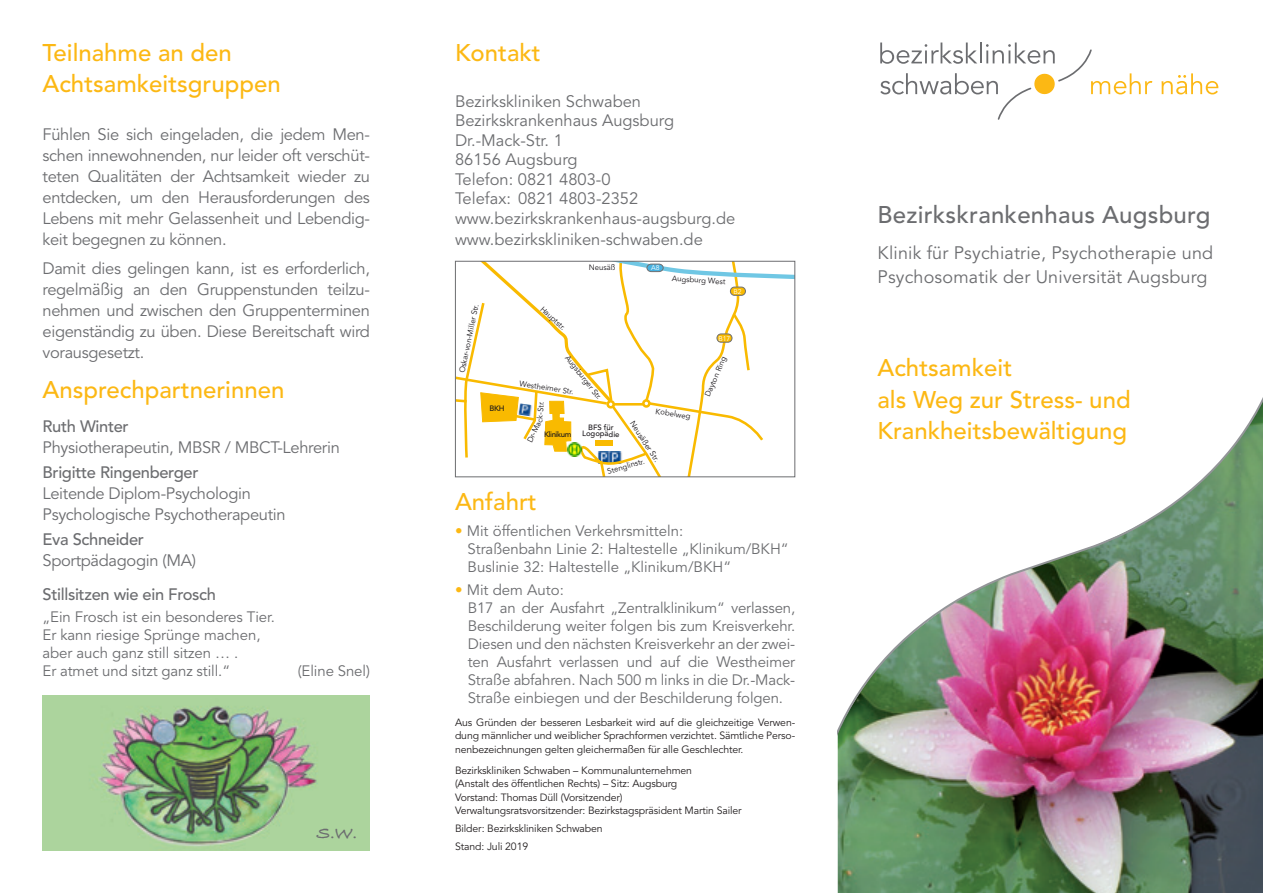
<style>
.page{position:relative;width:1263px;height:893px;background:#fff}
.page>*{position:absolute;margin:0;border:0;box-sizing:border-box;transform-origin:0 0}
.t1{font:500 24px/31.5px "Avenir LT Std";color:#fcb814}
.t2{font:500 24px "Avenir LT Std";letter-spacing:.01em;color:#6c6d70}
.t3{font:18px/24px "Avenir LT Std";letter-spacing:.01em;color:#6c6d70}
.t4{font:700 18px "Bradley Hand ITCTT";color:#6c6d70}
.t5{font:16.5px/21px "Avenir LT Std";letter-spacing:-.02em;color:#6c6d70;text-align:justify}
.t6{font:16.5px/19.5px "Avenir LT Std";color:#6c6d70}
.t7{font:500 16.5px "Avenir LT Std";letter-spacing:-.02em;color:#6c6d70}
.t8{font:15px/18px "Avenir LT Std";letter-spacing:-.01em;color:#6c6d70}
.t9{font:10.5px/13.5px "Avenir LT Std";letter-spacing:-.01em;color:#231f20}
.t10{font:7.8px "Avenir LT Std";color:#1a171b}
.t11{font:500 7.8px "Avenir LT Std";letter-spacing:-.05em;color:#1a171b}
.t12{font:500 7.65px/6.6px "Avenir LT Std";color:#1a171b;text-align:center}
.t13{font:6.9px "Avenir LT Std";color:#fff}
.s1{color:#fcb814}
</style>
<div class="page">
<img style="left:43px;top:696px;width:327px;height:154px">
<img style="left:838px;top:758px;width:425px;height:135px">
<img style="left:838px;top:397px;width:425px;height:361px">
<svg style="left:880px;top:43px;width:272px;height:77px"></svg>
<svg style="left:1161px;top:73px;width:57px;height:21px"></svg>
<svg style="left:455px;top:261px;width:340px;height:216px"></svg>
<h1 class="t1" style="left:43px;top:37px;width:240px">Teilnahme an den<br>Achtsamkeitsgruppen</h1>
<p class="t5" style="left:43px;top:124px;width:329px">Fühlen Sie sich eingeladen, die jedem Men&shy;schen innewohnenden, nur leider oft verschüt&shy;teten Qualitäten der Achtsamkeit wieder zu entdecken, um den Herausforderungen des Lebens mit mehr Gelassenheit und Lebendig&shy;keit begegnen zu können.</p>
<p class="t5" style="left:43px;top:258px;width:329px">Damit dies gelingen kann, ist es erforderlich, regelmäßig an den Gruppenstunden teilzu&shy;nehmen und zwischen den Gruppenterminen eigenständig zu üben. Diese Bereitschaft wird vorausgesetzt.</p>
<h1 class="t1" style="left:43px;top:375px;width:243px">Ansprechpartnerinnen</h1>
<p class="t7" style="left:43px;top:417px;width:88px">Ruth Winter</p>
<p class="t5" style="left:43px;top:437px;width:299px">Physiotherapeutin, MBSR / MBCT-Lehrerin</p>
<p class="t7" style="left:43px;top:463px;width:157px">Brigitte Ringenberger</p>
<p class="t5" style="left:43px;top:483px;width:245px">Leitende Diplom-Psychologin<br>Psychologische Psychotherapeutin</p>
<p class="t7" style="left:43px;top:530px;width:103px">Eva Schneider</p>
<p class="t5" style="left:43px;top:551px;width:155px">Sportpädagogin (MA)</p>
<p class="t7" style="left:43px;top:585px;width:175px">Stillsitzen wie ein Frosch</p>
<p class="t8" style="left:43px;top:609px;width:234px">„Ein Frosch ist ein besonderes Tier.<br>Er kann riesige Sprünge machen, aber auch ganz still sitzen … .<br>Er atmet und sitzt ganz still.“</p>
<p class="t8" style="left:298px;top:663px;width:74px">(Eline Snel)</p>
<p class="t4" style="left:317px;top:819px;width:42px">S.W.</p>
<h1 class="t1" style="left:455px;top:37px;width:87px">Kontakt</h1>
<p class="t6" style="left:455px;top:92px;width:282px">Bezirkskliniken Schwaben<br>Bezirkskrankenhaus Augsburg<br>Dr.-Mack-Str. 1<br>86156 Augsburg<br>Telefon: 0821 4803-0<br>Telefax: 0821 4803-2352 www.bezirkskrankenhaus-augsburg.de</p>
<p class="t6" style="left:455px;top:230px;width:249px">www.bezirkskliniken-schwaben.de</p>
<p class="t13" style="left:651px;top:264px;width:10px">A8</p>
<p class="t10" style="left:589px;top:263px;width:28px">Neusäß</p>
<p class="t10" style="left:457px;top:372px;width:72px;rotate:-78deg">Oskar-von-Miller Str.</p>
<p class="t11" style="left:489px;top:404px;width:16px">BKH</p>
<p class="t10" style="left:545px;top:304px;width:33px;rotate:43deg">Hauptstr.</p>
<p class="t10" style="left:672px;top:274px;width:55px;rotate:4deg">Augsburg West</p>
<p class="t13" style="left:733px;top:287px;width:10px">B2</p>
<p class="t13" style="left:718px;top:334px;width:13px">B17</p>
<p class="t10" style="left:571px;top:353px;width:56px;rotate:52deg">Augsburger Str.</p>
<p class="t10" style="left:703px;top:395px;width:44px;rotate:-67deg">Dayton Ring</p>
<p class="t10" style="left:520px;top:379px;width:56px;rotate:9deg">Westheimer Str.</p>
<p class="t10" style="left:535px;top:418px;width:19px;rotate:-85deg">k-Str.</p>
<p class="t10" style="left:525px;top:440px;width:23px;rotate:-64deg">Dr-Ma</p>
<p class="t11" style="left:544px;top:430px;width:29px">Klinikum</p>
<p class="t10" style="left:656px;top:406px;width:37px;rotate:9deg">Kobelweg</p>
<p class="t10" style="left:636px;top:419px;width:48px;rotate:57deg">Neusäßer Str.</p>
<p class="t12" style="left:582px;top:424px;width:39px;rotate:1deg">BFS für<br>Logopädie</p>
<p class="t10" style="left:606px;top:467px;width:40px;rotate:-16deg">Stenglinstr.</p>
<h1 class="t1" style="left:455px;top:486px;width:83px">Anfahrt</h1>
<p class="t8" style="left:467px;top:523px;width:322px;text-indent:-13px"><span class="s1">•</span> Mit öffentlichen Verkehrsmitteln:<br>Straßenbahn Linie 2: Haltestelle „Klinikum/BKH“<br>Buslinie 32: Haltestelle „Klinikum/BKH“</p>
<p class="t8" style="left:468px;top:581px;width:329px;text-indent:-13px"><span class="s1">•</span> Mit dem Auto:<br>B17 an der Ausfahrt „Zentralklinikum“ verlassen, Beschilderung weiter folgen bis zum Kreisverkehr.<br>Diesen und den nächsten Kreisverkehr an der zwei&shy;ten Ausfahrt verlassen und auf die Westheimer Straße abfahren. Nach 500 m links in die Dr.-Mack-Straße einbiegen und der Beschilderung folgen.</p>
<p class="t9" style="left:455px;top:715px;width:342px;text-align:justify">Aus Gründen der besseren Lesbarkeit wird auf die gleichzeitige Verwen&shy;dung männlicher und weiblicher Sprachformen verzichtet. Sämtliche Perso&shy;nenbezeichnungen gelten gleichermaßen für alle Geschlechter.</p>
<p class="t9" style="left:455px;top:764px;width:288px">Bezirkskliniken Schwaben – Kommunalunternehmen<br>(Anstalt des öffentlichen Rechts) – Sitz: Augsburg<br>Vorstand: Thomas Düll (Vorsitzender)<br>Verwaltungsratsvorsitzender: Bezirkstagspräsident Martin Sailer</p>
<p class="t9" style="left:455px;top:820px;width:149px;line-height:17.7px">Bilder: Bezirkskliniken Schwaben<br>Stand: Juli 2019</p>
<h1 class="t2" style="left:877px;top:201px;width:335px">Bezirkskrankenhaus Augsburg</h1>
<p class="t3" style="left:877px;top:241px;width:337px">Klinik für Psychiatrie, Psychotherapie und<br>Psychosomatik der Universität Augsburg</p>
<h1 class="t1" style="left:877px;top:353px;width:255px">Achtsamkeit<br>als Weg zur Stress- und<br>Krankheitsbewältigung</h1>
</div>
